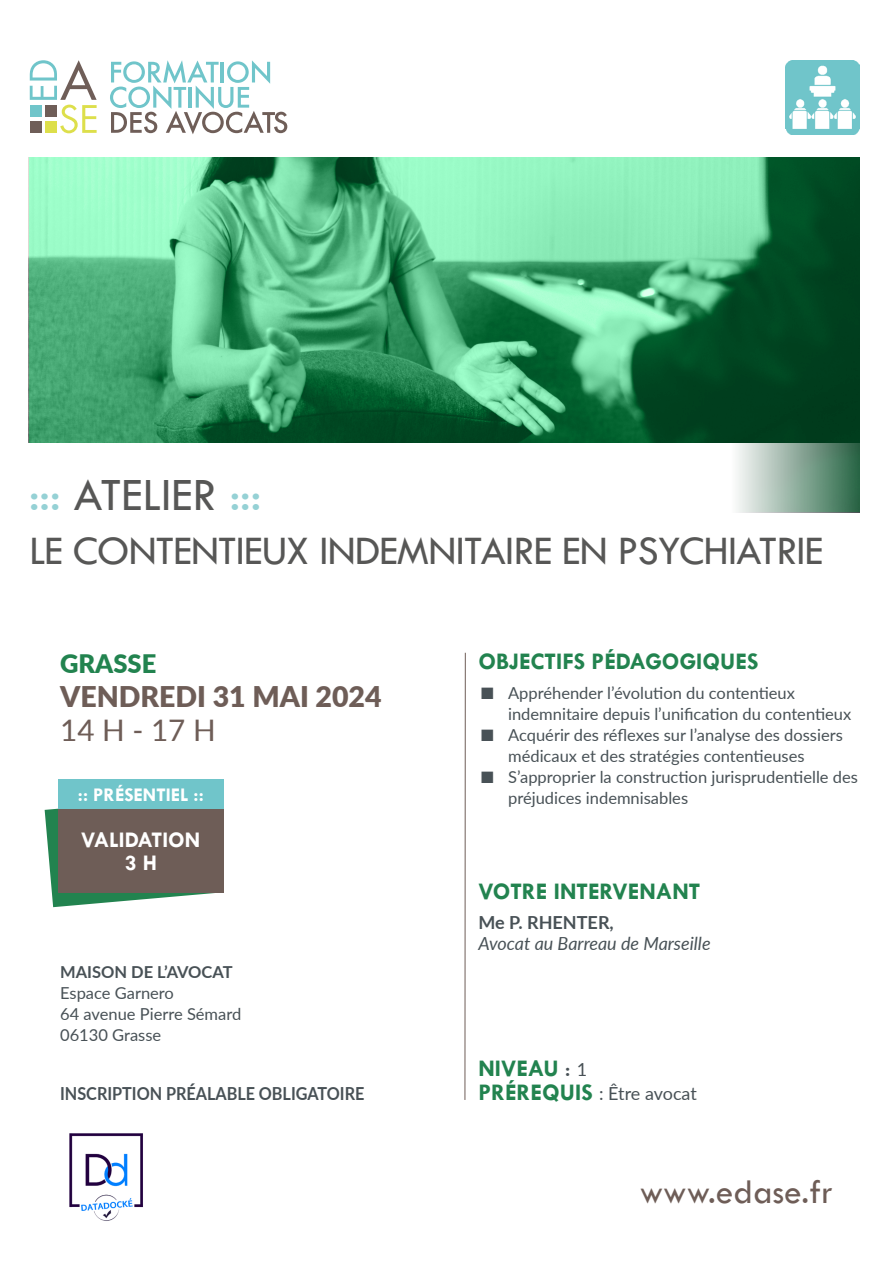
<style>
.page{position:relative;width:893px;height:1263px;background:#fff}
.page>*{position:absolute;margin:0;border:0;box-sizing:border-box;transform-origin:0 0}
.t1{font:48px "Tw Cen";color:#575756}
.t2{font:42px "Tw Cen";letter-spacing:-.02em;color:#575756}
.t3{font:35.25px "Tw Cen";color:#6e5d57}
.t4{font:29.7px "Lato";color:#6e5d57}
.t5{font:900 28.5px "Lato";color:#6e5d57}
.t6{font:900 25.5px "Lato";color:#22834f}
.t7{font:700 24px "Tw Cen";color:#22834f}
.t8{font:700 22.5px/22.5px "Tw Cen";color:#fff;text-align:center}
.t9{font:700 19.5px "Tw Cen";color:#fff}
.t10{font:700 18px "Lato";color:#485156;scale:.9 1}
.t11{font:italic 18px "Lato";color:#485156}
.t12{font:18px "Lato";letter-spacing:-.01em;color:#485156}
.t13{font:700 18px "Lato";color:#485156}
.t14{font:16.5px/21px "Lato";color:#485156}
.t15{font:700 16.5px "Lato";color:#485156}
.s1{color:#95d1d5}
.s2{font-weight:400;color:#485156}
.s3{font-family:"Lato";font-weight:400;font-size:18px;color:#485156}
.s4{font-family:"Tw Cen";font-weight:700;font-size:24px;color:#22834f}
</style>
<div class="page">
<svg style="left:45px;top:808px;width:179px;height:99px"></svg>
<div style="left:58px;top:809px;width:166px;height:83px;background:#6e5d57"></div>
<div style="left:58px;top:779px;width:166px;height:30px;background:#70c5ca"></div>
<hr style="left:465px;top:653px;width:1px;height:447px;background:#6e5d57">
<svg style="left:29px;top:157px;width:831px;height:287px;background:#4ba474"></svg>
<svg style="left:30px;top:60px;width:67px;height:73px"></svg>
<div style="left:30px;top:105px;width:12px;height:12px;background:#70c5ca"></div>
<div style="left:45px;top:105px;width:12px;height:12px;background:#6f5e58"></div>
<div style="left:30px;top:121px;width:12px;height:12px;background:#6f5e58"></div>
<div style="left:45px;top:121px;width:12px;height:12px;background:#dddf4b"></div>
<svg style="left:110px;top:60px;width:177px;height:74px"></svg>
<img style="left:69px;top:1133px;width:74px;height:88px">
<img style="left:785px;top:60px;width:74px;height:74px">
<h1 class="t1" style="left:29px;top:466px;width:234px"><span class="s1">:::</span> ATELIER <span class="s1">:::</span></h1>
<h2 class="t2" style="left:29px;top:526px;width:796px">LE CONTENTIEUX INDEMNITAIRE EN PSYCHIATRIE</h2>
<h3 class="t6" style="left:60px;top:645px;width:98px">GRASSE</h3>
<h3 class="t5" style="left:60px;top:675px;width:323px">VENDREDI 31 MAI 2024</h3>
<h3 class="t4" style="left:60px;top:709px;width:157px">14 H - 17 H</h3>
<p class="t9" style="left:78px;top:783px;width:127px">:: PRÉSENTIEL ::</p>
<h3 class="t8" style="left:81px;top:828px;width:121px">VALIDATION<br>3 H</h3>
<p class="t15" style="left:60px;top:959px;width:174px">MAISON DE L’AVOCAT</p>
<p class="t14" style="left:60px;top:981px;width:183px">Espace Garnero<br>64 avenue Pierre Sémard<br>06130 Grasse</p>
<p class="t10" style="left:60px;top:1080px;width:340px">INSCRIPTION PRÉALABLE OBLIGATOIRE</p>
<h3 class="t7" style="left:478px;top:647px;width:282px">OBJECTIFS PÉDAGOGIQUES</h3>
<p class="t14" style="left:508px;top:682px;width:345px;text-indent:-27px">■ Appréhender l’évolution du contentieux indemnitaire depuis l’unification du contentieux</p>
<p class="t14" style="left:508px;top:724px;width:336px;text-indent:-27px">■ Acquérir des réflexes sur l’analyse des dossiers médicaux et des stratégies contentieuses</p>
<p class="t14" style="left:508px;top:766px;width:351px;text-indent:-27px">■ S’approprier la construction jurisprudentielle des préjudices indemnisables</p>
<h3 class="t7" style="left:478px;top:877px;width:223px">VOTRE INTERVENANT</h3>
<p class="t13" style="left:478px;top:909px;width:137px">Me P. RHENTER,</p>
<p class="t11" style="left:478px;top:931px;width:234px">Avocat au Barreau de Marseille</p>
<h3 class="t7" style="left:478px;top:1054px;width:110px">NIVEAU <span class="s2">:</span> <span class="s3">1</span></h3>
<p class="t12" style="left:478px;top:1080px;width:220px"><span class="s4">PRÉREQUIS</span> : Être avocat</p>
<h3 class="t3" style="left:640px;top:1170px;width:195px">www.edase.fr</h3>
</div>
